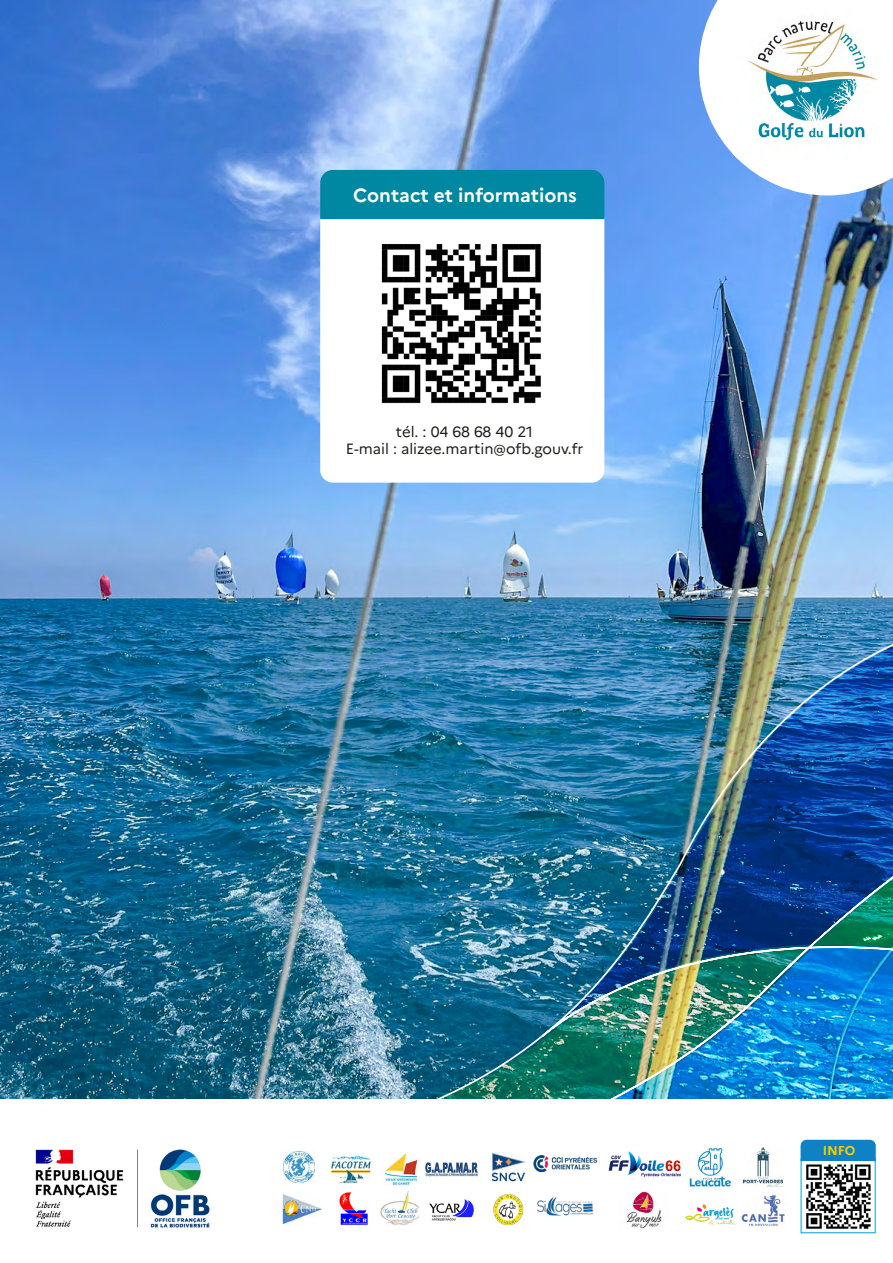
<style>
.page{position:relative;width:893px;height:1263px;background:#fff}
.page>*{position:absolute;margin:0;border:0;box-sizing:border-box;transform-origin:0 0}
.t1{font:700 19.05px "Marianne";color:#fff}
.t2{font:14.85px/17.9px "Marianne";color:#1d1d1b;text-align:center}
.t3{font:700 12.75px "Marianne";color:#fc0}
</style>
<div class="page">
<img style="left:0;top:0;width:893px;height:1099px">
<svg style="left:420px;top:633px;width:473px;height:314px;background:#247aa2"></svg>
<img style="left:535px;top:634px;width:358px;height:309px">
<svg style="left:814px;top:869px;width:79px;height:74px;background:#0c607a"></svg>
<img style="left:404px;top:947px;width:121px;height:152px">
<img style="left:525px;top:943px;width:368px;height:156px">
<svg style="left:320px;top:219px;width:284px;height:264px"></svg>
<img style="left:374px;top:237px;width:172px;height:172px">
<div style="left:320px;top:170px;width:284px;height:49px;background:#0088a2"></div>
<svg style="left:699px;top:0;width:194px;height:195px"></svg>
<img style="left:734px;top:1px;width:158px;height:158px">
<img style="left:35px;top:1149px;width:175px;height:79px">
<svg style="left:800px;top:1140px;width:76px;height:94px"></svg>
<img style="left:804px;top:1161px;width:69px;height:69px">
<img style="left:380px;top:1191px;width:39px;height:35px">
<img style="left:384px;top:1152px;width:35px;height:32px">
<img style="left:429px;top:1199px;width:45px;height:22px">
<img style="left:425px;top:1162px;width:53px;height:14px">
<img style="left:339px;top:1192px;width:29px;height:33px">
<img style="left:331px;top:1155px;width:41px;height:28px">
<img style="left:282px;top:1194px;width:41px;height:30px">
<img style="left:284px;top:1152px;width:31px;height:30px">
<img style="left:493px;top:1195px;width:31px;height:29px">
<img style="left:491px;top:1152px;width:34px;height:30px">
<img style="left:608px;top:1151px;width:73px;height:26px">
<img style="left:684px;top:1204px;width:53px;height:21px">
<img style="left:626px;top:1191px;width:36px;height:38px">
<img style="left:741px;top:1195px;width:44px;height:32px">
<img style="left:688px;top:1146px;width:46px;height:42px">
<img style="left:743px;top:1147px;width:39px;height:40px">
<img style="left:538px;top:1198px;width:54px;height:17px">
<img style="left:533px;top:1156px;width:65px;height:16px">
<p class="t1" style="left:353px;top:184px;width:225px">Contact et informations</p>
<p class="t2" style="left:346px;top:422px;width:239px">tél. : 04 68 68 40 21<br>E-mail : alizee.martin@ofb.gouv.fr</p>
<p class="t3" style="left:823px;top:1142px;width:34px">INFO</p>
</div>
